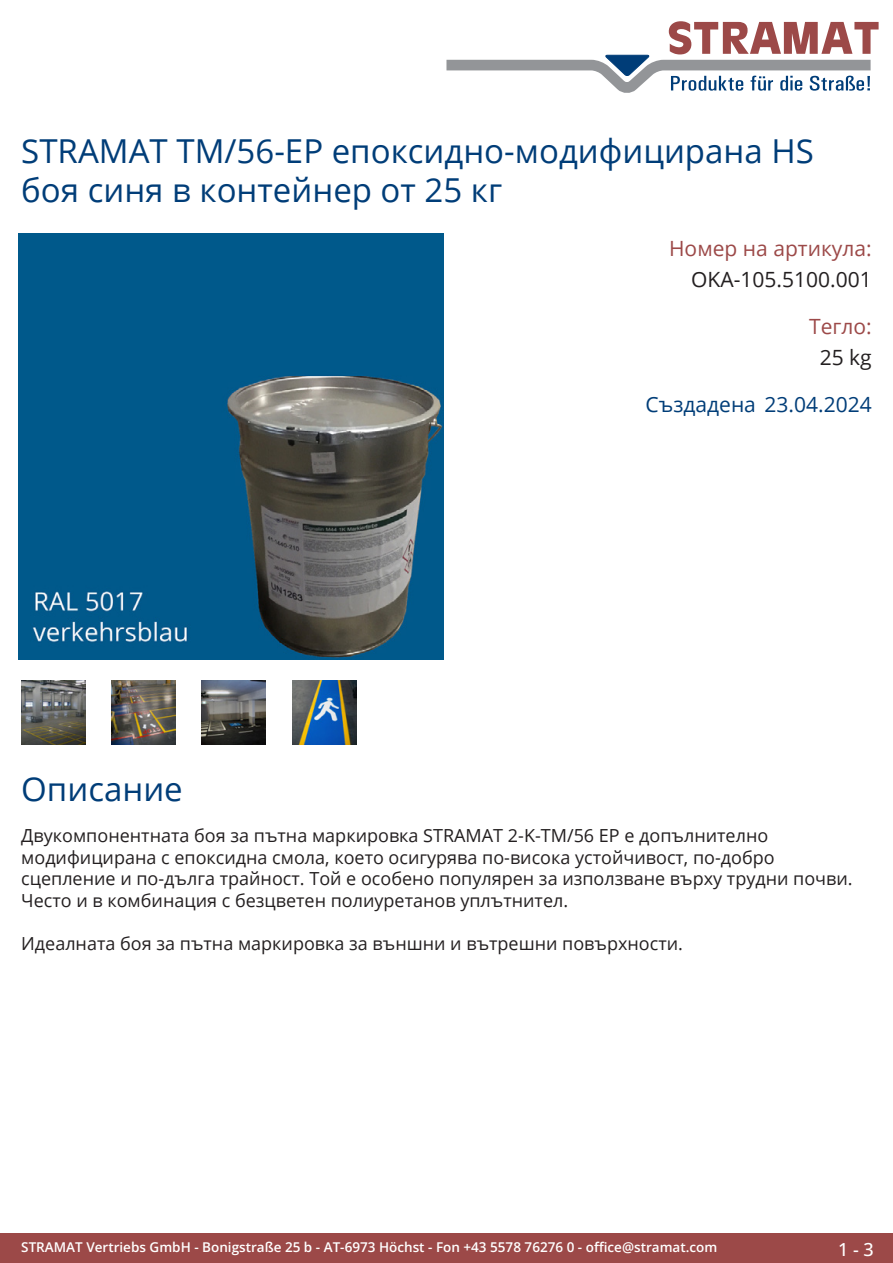
<style>
.page{position:relative;width:893px;height:1263px;background:#fff}
.page>*{position:absolute;margin:0;border:0;box-sizing:border-box;transform-origin:0 0}
.Produkttitel{font:33px/39.6px "Open Sans";color:#003d78}
.TechDaten_Überschrif{font:21px "Open Sans";color:#9c4948}
.TechDaten_Inhalt{font:21px "Open Sans";color:#231f20}
.Erstellungsdatum{font:21px "Open Sans";color:#003d78}
.Beschreibung_Text{font:18px/21.6px "Open Sans";color:#231f20}
.t1{font:500 18px "Open Sans";color:#fff}
.t2{font:600 13.5px "Open Sans";color:#fff}
</style>
<div class="page">
<div style="left:0;top:1233px;width:893px;height:30px;background:#9c4948"></div>
<svg style="left:446px;top:21px;width:433px;height:72px"></svg>
<img style="left:18px;top:234px;width:425px;height:425px">
<img style="left:21px;top:680px;width:64px;height:64px">
<img style="left:112px;top:680px;width:63px;height:64px">
<img style="left:202px;top:680px;width:64px;height:64px">
<img style="left:292px;top:680px;width:64px;height:64px">
<p class="Produkttitel" style="left:21px;top:130px;width:794px">STRAMAT TM/56-EP епоксидно-модифицирана HS боя синя в контейнер от 25 кг</p>
<p class="TechDaten_Überschrif" style="left:669px;top:234px;width:204px">Номер на артикула:</p>
<p class="TechDaten_Inhalt" style="left:691px;top:265px;width:182px">OKA-105.5100.001</p>
<p class="TechDaten_Überschrif" style="left:809px;top:312px;width:64px">Тегло:</p>
<p class="TechDaten_Inhalt" style="left:820px;top:343px;width:54px">25 kg</p>
<p class="Erstellungsdatum" style="left:645px;top:390px;width:228px">Създадена 23.04.2024</p>
<p class="Produkttitel" style="left:21px;top:768px;width:163px">Описание</p>
<p class="Beschreibung_Text" style="left:21px;top:824px;width:833px">Двукомпонентната боя за пътна маркировка STRAMAT 2-K-TM/56 EP е допълнително модифицирана с епоксидна смола, което осигурява по-висока устойчивост, по-добро сцепление и по-дълга трайност. Той е особено популярен за използване върху трудни почви.<br>Често и в комбинация с безцветен полиуретанов уплътнител.</p>
<p class="Beschreibung_Text" style="left:21px;top:932px;width:663px">Идеалната боя за пътна маркировка за външни и вътрешни повърхности.</p>
<p class="t2" style="left:21px;top:1238px;width:698px">STRAMAT Vertriebs GmbH - Bonigstraße 25 b - AT-6973 Höchst - Fon +43 5578 76276 0 - office@stramat.com</p>
<p class="t1" style="left:838px;top:1237px;width:37px">1 - 3</p>
</div>
